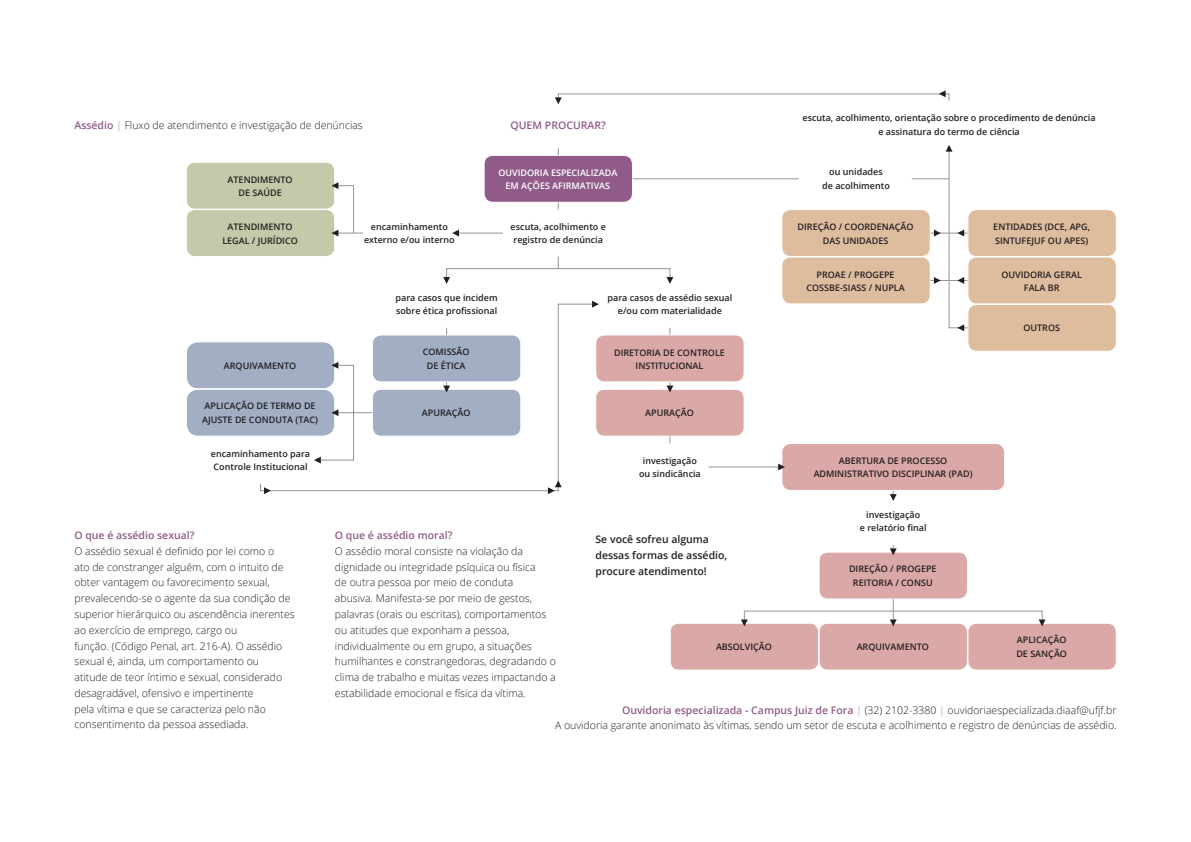
<style>
.page{position:relative;width:1191px;height:842px;background:#fff}
.page>*{position:absolute;margin:0;border:0;box-sizing:border-box;transform-origin:0 0}
.t1{font:300 10.5px/15.8px "Open Sans";color:#231f20}
.t2{font:600 10.5px/15.8px "Open Sans";color:#231f20}
.t3{font:600 10.5px "Open Sans";color:#905b89}
.t4{font:600 9px/13.5px "Open Sans";color:#231f20;text-align:center}
.t5{font:600 9px/13.5px "Open Sans";color:#fff;text-align:center}
.s1{font-weight:600;color:#905b89}
.s2{color:#939598}
</style>
<div class="page">
<svg style="left:555px;top:97px;width:7px;height:7px"></svg>
<svg style="left:938px;top:90px;width:7px;height:7px"></svg>
<svg style="left:260px;top:304px;width:332px;height:187px"></svg>
<div style="left:484px;top:155px;width:148px;height:47px;background:#905b89;border-radius:9px"></div>
<div style="left:484px;top:155px;width:148px;height:47px;border:1px solid #fff;border-radius:9px"></div>
<div style="left:372px;top:335px;width:149px;height:47px;background:#a1aec4;border-radius:9px"></div>
<div style="left:372px;top:335px;width:149px;height:47px;border:1px solid #fff;border-radius:9px"></div>
<div style="left:372px;top:389px;width:149px;height:47px;background:#a1aec4;border-radius:9px"></div>
<div style="left:372px;top:389px;width:149px;height:47px;border:1px solid #fff;border-radius:9px"></div>
<div style="left:596px;top:389px;width:148px;height:47px;background:#dba8a8;border-radius:9px"></div>
<div style="left:595px;top:389px;width:149px;height:47px;border:1px solid #fff;border-radius:9px"></div>
<div style="left:782px;top:443px;width:222px;height:47px;background:#dba8a8;border-radius:9px"></div>
<div style="left:781px;top:443px;width:224px;height:48px;border:1px solid #fff;border-radius:9px"></div>
<div style="left:819px;top:552px;width:148px;height:47px;background:#dba8a8;border-radius:9px"></div>
<div style="left:819px;top:552px;width:148px;height:47px;border:1px solid #fff;border-radius:9px"></div>
<div style="left:819px;top:623px;width:148px;height:47px;background:#dba8a8;border-radius:9px"></div>
<div style="left:819px;top:623px;width:148px;height:47px;border:1px solid #fff;border-radius:9px"></div>
<div style="left:670px;top:623px;width:148px;height:47px;background:#dba8a8;border-radius:9px"></div>
<div style="left:670px;top:623px;width:149px;height:47px;border:1px solid #fff;border-radius:9px"></div>
<div style="left:968px;top:623px;width:148px;height:47px;background:#dba8a8;border-radius:9px"></div>
<div style="left:967px;top:623px;width:149px;height:47px;border:1px solid #fff;border-radius:9px"></div>
<div style="left:596px;top:335px;width:148px;height:47px;background:#dba8a8;border-radius:9px"></div>
<div style="left:595px;top:335px;width:149px;height:47px;border:1px solid #fff;border-radius:9px"></div>
<div style="left:186px;top:162px;width:149px;height:47px;background:#c3c9a9;border-radius:9px"></div>
<div style="left:186px;top:162px;width:149px;height:47px;border:1px solid #fff;border-radius:9px"></div>
<div style="left:186px;top:210px;width:149px;height:46px;background:#c3c9a9;border-radius:9px"></div>
<div style="left:186px;top:209px;width:149px;height:48px;border:1px solid #fff;border-radius:9px"></div>
<div style="left:782px;top:210px;width:148px;height:46px;background:#debd9f;border-radius:9px"></div>
<div style="left:781px;top:209px;width:149px;height:48px;border:1px solid #fff;border-radius:9px"></div>
<div style="left:782px;top:257px;width:148px;height:47px;background:#debd9f;border-radius:9px"></div>
<div style="left:781px;top:257px;width:149px;height:47px;border:1px solid #fff;border-radius:9px"></div>
<div style="left:968px;top:210px;width:148px;height:46px;background:#debd9f;border-radius:9px"></div>
<div style="left:967px;top:209px;width:149px;height:48px;border:1px solid #fff;border-radius:9px"></div>
<div style="left:968px;top:257px;width:148px;height:47px;background:#debd9f;border-radius:9px"></div>
<div style="left:967px;top:257px;width:149px;height:47px;border:1px solid #fff;border-radius:9px"></div>
<div style="left:968px;top:304px;width:148px;height:47px;background:#debd9f;border-radius:9px"></div>
<div style="left:967px;top:304px;width:149px;height:48px;border:1px solid #fff;border-radius:9px"></div>
<div style="left:186px;top:342px;width:149px;height:47px;background:#a1aec4;border-radius:12px"></div>
<div style="left:186px;top:342px;width:149px;height:47px;border:1px solid #fff;border-radius:12px"></div>
<div style="left:186px;top:389px;width:149px;height:47px;background:#a1aec4;border-radius:12px"></div>
<div style="left:186px;top:389px;width:149px;height:47px;border:1px solid #fff;border-radius:12px"></div>
<div style="left:446px;top:268px;width:224px;height:13px;border:1px solid #939598"></div>
<svg style="left:558px;top:257px;width:1px;height:12px"></svg>
<hr style="left:335px;top:412px;width:37px;height:1px;background:#939598">
<hr style="left:632px;top:179px;width:167px;height:1px;background:#939598">
<hr style="left:912px;top:179px;width:37px;height:1px;background:#939598">
<hr style="left:930px;top:233px;width:37px;height:1px;background:#939598">
<hr style="left:930px;top:280px;width:37px;height:1px;background:#939598">
<div style="left:744px;top:611px;width:298px;height:12px;border:1px solid #939598"></div>
<hr style="left:455px;top:233px;width:48px;height:1px;background:#939598">
<hr style="left:708px;top:467px;width:73px;height:1px;background:#939598">
<hr style="left:948px;top:155px;width:1px;height:47px;background:#939598">
<svg style="left:264px;top:487px;width:7px;height:7px"></svg>
<svg style="left:778px;top:463px;width:7px;height:7px"></svg>
<svg style="left:741px;top:619px;width:7px;height:7px"></svg>
<svg style="left:889px;top:599px;width:7px;height:27px"></svg>
<svg style="left:1038px;top:619px;width:7px;height:7px"></svg>
<svg style="left:890px;top:491px;width:6px;height:10px"></svg>
<svg style="left:889px;top:545px;width:7px;height:10px"></svg>
<svg style="left:548px;top:480px;width:14px;height:14px"></svg>
<svg style="left:314px;top:362px;width:40px;height:101px"></svg>
<svg style="left:331px;top:182px;width:32px;height:54px"></svg>
<svg style="left:666px;top:277px;width:7px;height:7px"></svg>
<svg style="left:592px;top:301px;width:7px;height:7px"></svg>
<svg style="left:443px;top:277px;width:7px;height:7px"></svg>
<svg style="left:443px;top:382px;width:7px;height:10px"></svg>
<svg style="left:666px;top:382px;width:7px;height:10px"></svg>
<svg style="left:452px;top:230px;width:7px;height:6px"></svg>
<svg style="left:934px;top:230px;width:6px;height:6px"></svg>
<svg style="left:934px;top:277px;width:6px;height:7px"></svg>
<svg style="left:948px;top:202px;width:20px;height:129px"></svg>
<svg style="left:945px;top:145px;width:7px;height:10px"></svg>
<p class="t1" style="left:74px;top:117px;width:290px"><span class="s1">Assédio</span> <span class="s2">|</span> Fluxo de atendimento e investigação de denúncias</p>
<p class="t3" style="left:510px;top:118px;width:97px">QUEM PROCURAR?</p>
<p class="t5" style="left:498px;top:166px;width:120px">OUVIDORIA ESPECIALIZADA<br>EM AÇÕES AFIRMATIVAS</p>
<p class="t4" style="left:228px;top:173px;width:67px">ATENDIMENTO<br>DE SAÚDE</p>
<p class="t4" style="left:222px;top:220px;width:77px">ATENDIMENTO<br>LEGAL / JURÍDICO</p>
<p class="t4" style="left:510px;top:220px;width:97px">escuta, acolhimento e registro de denúncia</p>
<p class="t4" style="left:364px;top:220px;width:92px">encaminhamento externo e/ou interno</p>
<p class="t4" style="left:224px;top:359px;width:74px">ARQUIVAMENTO</p>
<p class="t4" style="left:202px;top:399px;width:117px;text-align:left">APLICAÇÃO DE TERMO DE<br>AJUSTE DE CONDUTA (TAC)</p>
<p class="t4" style="left:211px;top:447px;width:101px;text-align:left">encaminhamento para<br>Controle Institucional</p>
<p class="t4" style="left:395px;top:291px;width:103px;text-align:left">para casos que incidem sobre ética profissional</p>
<p class="t4" style="left:607px;top:291px;width:126px">para casos de assédio sexual e/ou com materialidade</p>
<p class="t4" style="left:423px;top:345px;width:48px">COMISSÃO<br>DE ÉTICA</p>
<p class="t4" style="left:422px;top:406px;width:50px">APURAÇÃO</p>
<p class="t4" style="left:645px;top:406px;width:50px">APURAÇÃO</p>
<p class="t4" style="left:614px;top:345px;width:112px">DIRETORIA DE CONTROLE<br>INSTITUCIONAL</p>
<p class="t4" style="left:639px;top:453px;width:63px">investigação ou sindicância</p>
<p class="t4" style="left:802px;top:111px;width:295px">escuta, acolhimento, orientação sobre o procedimento de denúncia e assinatura do termo de ciência</p>
<p class="t4" style="left:822px;top:165px;width:69px">ou unidades<br>de acolhimento</p>
<p class="t4" style="left:797px;top:220px;width:118px">DIREÇÃO / COORDENAÇÃO<br>DAS UNIDADES</p>
<p class="t4" style="left:806px;top:267px;width:100px">PROAE / PROGEPE<br>COSSBE-SIASS / NUPLA</p>
<p class="t4" style="left:993px;top:220px;width:98px;text-align:left">ENTIDADES (DCE, APG,<br>SINTUFEJUF OU APES)</p>
<p class="t4" style="left:1001px;top:267px;width:82px">OUVIDORIA GERAL<br>FALA BR</p>
<p class="t4" style="left:1023px;top:321px;width:38px">OUTROS</p>
<p class="t4" style="left:813px;top:453px;width:160px">ABERTURA DE PROCESSO<br>ADMINISTRATIVO DISCIPLINAR (PAD)</p>
<p class="t3" style="left:74px;top:528px;width:122px">O que é assédio sexual?</p>
<p class="t1" style="left:74px;top:543px;width:222px">O assédio sexual é definido por lei como o<br>ato de constranger alguém, com o intuito de obter vantagem ou favorecimento sexual, prevalecendo-se o agente da sua condição de superior hierárquico ou ascendência inerentes ao exercício de emprego, cargo ou<br>função. (Código Penal, art. 216-A). O assédio sexual é, ainda, um comportamento ou atitude de teor íntimo e sexual, considerado desagradável, ofensivo e impertinente<br>pela vítima e que se caracteriza pelo não consentimento da pessoa assediada.</p>
<p class="t3" style="left:335px;top:528px;width:119px">O que é assédio moral?</p>
<p class="t1" style="left:335px;top:543px;width:222px">O assédio moral consiste na violação da dignidade ou integridade psíquica ou física<br>de outra pessoa por meio de conduta<br>abusiva. Manifesta-se por meio de gestos, palavras (orais ou escritas), comportamentos ou atitudes que exponham a pessoa, individualmente ou em grupo, a situações humilhantes e constrangedoras, degradando o clima de trabalho e muitas vezes impactando a estabilidade emocional e física da vítima.</p>
<p class="t2" style="left:595px;top:531px;width:133px">Se você sofreu alguma dessas formas de assédio, procure atendimento!</p>
<p class="t4" style="left:860px;top:508px;width:68px">investigação<br>e relatório final</p>
<p class="t4" style="left:849px;top:562px;width:89px">DIREÇÃO / PROGEPE<br>REITORIA / CONSU</p>
<p class="t4" style="left:716px;top:640px;width:57px">ABSOLVIÇÃO</p>
<p class="t4" style="left:856px;top:640px;width:74px">ARQUIVAMENTO</p>
<p class="t4" style="left:1016px;top:633px;width:52px;text-align:left">APLICAÇÃO<br>DE SANÇÃO</p>
<p class="t1" style="left:555px;top:702px;width:563px;text-align:right"><span class="s1">Ouvidoria especializada - Campus Juiz de Fora</span> <span class="s2">|</span> (32) 2102-3380 <span class="s2">|</span> ouvidoriaespecializada.diaaf@ufjf.br<br>A ouvidoria garante anonimato às vítimas, sendo um setor de escuta e acolhimento e registro de denúncias de assédio.</p>
</div>
